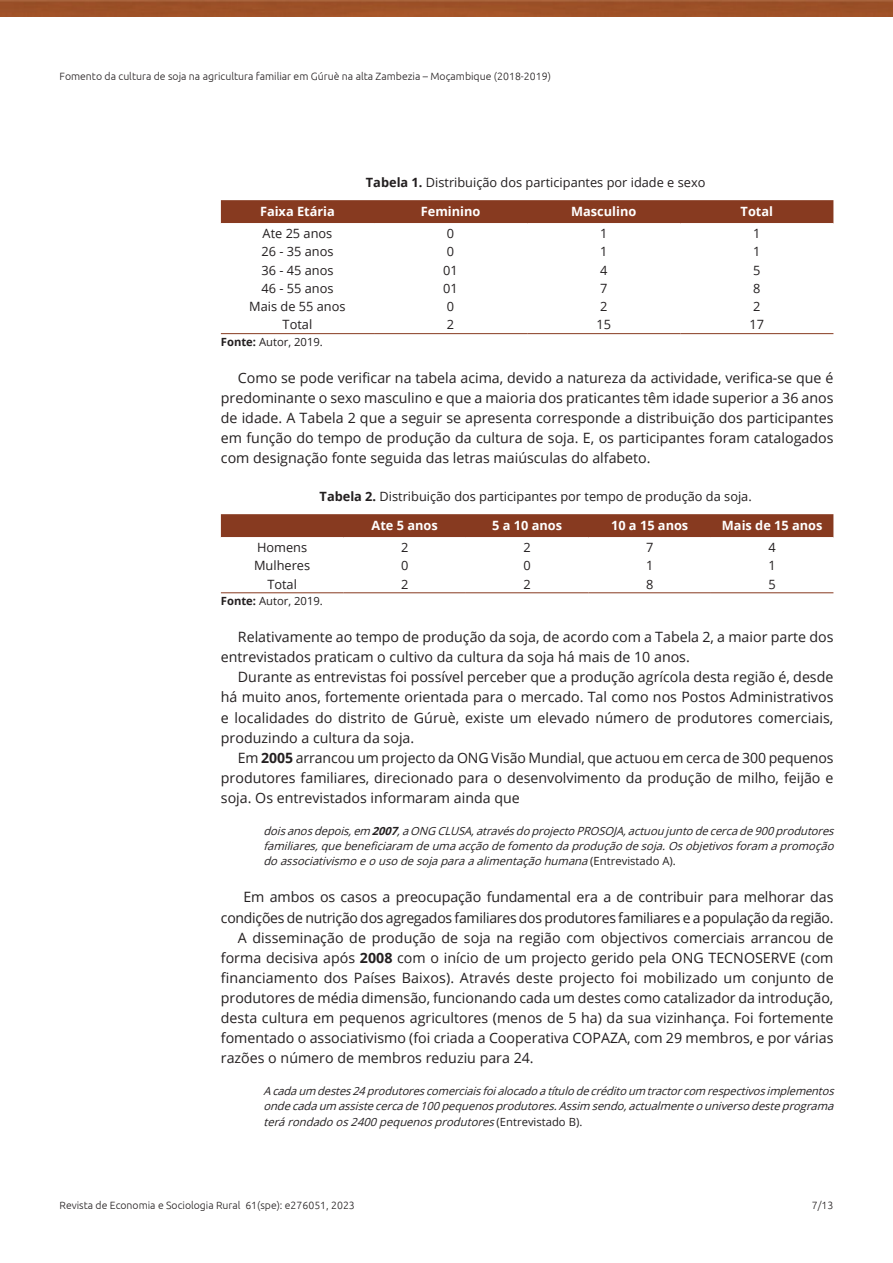
<style>
.page{position:relative;width:893px;height:1263px;background:#fff}
.page>*{position:absolute;margin:0;border:0;box-sizing:border-box;transform-origin:0 0}
.Paragraph{font:14.25px/20.1px "Open Sans";color:#231f20;text-align:justify}
.TableTitle{font:12.75px "Open Sans";color:#231f20}
.TableBody{font:12.75px "Open Sans";color:#231f20}
.TableHead{font:700 12.75px "Open Sans";color:#fff}
.t1{font:italic 11.25px/15.1px "Open Sans";color:#231f20;text-align:justify}
.TableFootnote{font:11.25px "Open Sans";color:#231f20}
.t2{font:300 10.5px "Ubuntu";color:#231f20}
.s1{font-weight:700}
.s2{font-style:normal}
</style>
<div class="page">
<img style="left:0;top:0;width:893px;height:17px">
<div style="left:221px;top:200px;width:612px;height:23px;background:#873a20"></div>
<hr style="left:221px;top:333px;width:153px;height:1px;background:#873a20">
<hr style="left:374px;top:333px;width:153px;height:1px;background:#873a20">
<hr style="left:527px;top:333px;width:153px;height:1px;background:#873a20">
<hr style="left:680px;top:333px;width:153px;height:1px;background:#873a20">
<div style="left:221px;top:514px;width:612px;height:23px;background:#873a20"></div>
<hr style="left:221px;top:592px;width:122px;height:1px;background:#873a20">
<hr style="left:343px;top:592px;width:123px;height:1px;background:#873a20">
<hr style="left:466px;top:592px;width:122px;height:1px;background:#873a20">
<hr style="left:588px;top:592px;width:123px;height:1px;background:#873a20">
<hr style="left:711px;top:592px;width:122px;height:1px;background:#873a20">
<p class="t2" style="left:60px;top:70px;width:493px">Fomento da cultura de soja na agricultura familiar em Gúruè na alta Zambezia – Moçambique (2018-2019)</p>
<p class="TableTitle" style="left:366px;top:174px;width:341px"><span class="s1">Tabela 1.</span> Distribuição dos participantes por idade e sexo</p>
<p class="TableHead" style="left:260px;top:203px;width:76px">Faixa Etária</p>
<p class="TableHead" style="left:421px;top:203px;width:61px">Feminino</p>
<p class="TableHead" style="left:571px;top:203px;width:67px">Masculino</p>
<p class="TableHead" style="left:741px;top:203px;width:34px">Total</p>
<p class="TableBody" style="left:263px;top:225px;width:71px">Ate 25 anos</p>
<p class="TableBody" style="left:447px;top:225px;width:9px">0</p>
<p class="TableBody" style="left:600px;top:225px;width:9px">1</p>
<p class="TableBody" style="left:753px;top:225px;width:9px">1</p>
<p class="TableBody" style="left:261px;top:243px;width:74px">26 - 35 anos</p>
<p class="TableBody" style="left:447px;top:243px;width:9px">0</p>
<p class="TableBody" style="left:600px;top:243px;width:9px">1</p>
<p class="TableBody" style="left:753px;top:243px;width:9px">1</p>
<p class="TableBody" style="left:261px;top:261px;width:74px">36 - 45 anos</p>
<p class="TableBody" style="left:443px;top:261px;width:16px">01</p>
<p class="TableBody" style="left:600px;top:261px;width:9px">4</p>
<p class="TableBody" style="left:753px;top:261px;width:9px">5</p>
<p class="TableBody" style="left:261px;top:279px;width:74px">46 - 55 anos</p>
<p class="TableBody" style="left:443px;top:279px;width:16px">01</p>
<p class="TableBody" style="left:600px;top:279px;width:9px">7</p>
<p class="TableBody" style="left:753px;top:279px;width:9px">8</p>
<p class="TableBody" style="left:249px;top:298px;width:98px">Mais de 55 anos</p>
<p class="TableBody" style="left:447px;top:298px;width:9px">0</p>
<p class="TableBody" style="left:600px;top:298px;width:9px">2</p>
<p class="TableBody" style="left:753px;top:298px;width:9px">2</p>
<p class="TableBody" style="left:283px;top:316px;width:31px">Total</p>
<p class="TableBody" style="left:447px;top:316px;width:9px">2</p>
<p class="TableBody" style="left:596px;top:316px;width:16px">15</p>
<p class="TableBody" style="left:750px;top:316px;width:16px">17</p>
<p class="TableFootnote" style="left:221px;top:334px;width:103px"><span class="s1">Fonte:</span> Autor, 2019.</p>
<p class="Paragraph" style="left:221px;top:367px;width:614px;text-indent:17px">Como se pode verificar na tabela acima, devido a natureza da actividade, verifica-se que é predominante o sexo masculino e que a maioria dos praticantes têm idade superior a 36 anos de idade. A Tabela 2 que a seguir se apresenta corresponde a distribuição dos participantes em função do tempo de produção da cultura de soja. E, os participantes foram catalogados com designação fonte seguida das letras maiúsculas do alfabeto.</p>
<p class="TableTitle" style="left:320px;top:488px;width:434px"><span class="s1">Tabela 2.</span> Distribuição dos participantes por tempo de produção da soja.</p>
<p class="TableHead" style="left:372px;top:517px;width:68px">Ate 5 anos</p>
<p class="TableHead" style="left:492px;top:517px;width:71px">5 a 10 anos</p>
<p class="TableHead" style="left:611px;top:517px;width:79px">10 a 15 anos</p>
<p class="TableHead" style="left:722px;top:517px;width:102px">Mais de 15 anos</p>
<p class="TableBody" style="left:257px;top:539px;width:52px">Homens</p>
<p class="TableBody" style="left:401px;top:539px;width:9px">2</p>
<p class="TableBody" style="left:523px;top:539px;width:9px">2</p>
<p class="TableBody" style="left:646px;top:539px;width:9px">7</p>
<p class="TableBody" style="left:768px;top:539px;width:9px">4</p>
<p class="TableBody" style="left:254px;top:557px;width:58px">Mulheres</p>
<p class="TableBody" style="left:401px;top:557px;width:9px">0</p>
<p class="TableBody" style="left:523px;top:557px;width:9px">0</p>
<p class="TableBody" style="left:646px;top:557px;width:9px">1</p>
<p class="TableBody" style="left:768px;top:557px;width:9px">1</p>
<p class="TableBody" style="left:267px;top:575px;width:31px">Total</p>
<p class="TableBody" style="left:401px;top:575px;width:9px">2</p>
<p class="TableBody" style="left:523px;top:575px;width:9px">2</p>
<p class="TableBody" style="left:646px;top:575px;width:9px">8</p>
<p class="TableBody" style="left:768px;top:575px;width:9px">5</p>
<p class="TableFootnote" style="left:221px;top:593px;width:103px"><span class="s1">Fonte:</span> Autor, 2019.</p>
<p class="Paragraph" style="left:221px;top:627px;width:614px;text-indent:17px">Relativamente ao tempo de produção da soja, de acordo com a Tabela 2, a maior parte dos entrevistados praticam o cultivo da cultura da soja há mais de 10 anos.</p>
<p class="Paragraph" style="left:221px;top:667px;width:614px;text-indent:17px">Durante as entrevistas foi possível perceber que a produção agrícola desta região é, desde há muito anos, fortemente orientada para o mercado. Tal como nos Postos Administrativos e localidades do distrito de Gúruè, existe um elevado número de produtores comerciais, produzindo a cultura da soja.</p>
<p class="Paragraph" style="left:221px;top:747px;width:614px;text-indent:17px">Em <span class="s1">2005</span> arrancou um projecto da ONG Visão Mundial, que actuou em cerca de 300 pequenos produtores familiares, direcionado para o desenvolvimento da produção de milho, feijão e soja. Os entrevistados informaram ainda que</p>
<p class="t1" style="left:263px;top:823px;width:576px">doisanosdepois,em <span class="s1">2007</span>,aONG CLUSA,atravésdoprojectoPROSOJA,actuoujuntodecercade900produtores familiares,quebeneficiaram deumaacçãodefomentodaproduçãodesoja.Osobjetivosforam apromoção doassociativismoeousodesojaparaaalimentaçãohumana<span class="s2">( E n t r e v i s t a d o A ) .</span></p>
<p class="Paragraph" style="left:221px;top:887px;width:614px;text-align:right">Em ambos os casos a preocupação fundamental era a de contribuir para melhorar das condições de nutrição dos agregados familiares dos produtores familiares e a população da região.</p>
<p class="Paragraph" style="left:221px;top:927px;width:614px;text-indent:17px">A disseminação de produção de soja na região com objectivos comerciais arrancou de forma decisiva após <span class="s1">2008</span> com o início de um projecto gerido pela ONG TECNOSERVE (com financiamento dos Países Baixos). Através deste projecto foi mobilizado um conjunto de produtores de média dimensão, funcionando cada um destes como catalizador da introdução, desta cultura em pequenos agricultores (menos de 5 ha) da sua vizinhança. Foi fortemente fomentado o associativismo (foi criada a Cooperativa COPAZA, com 29 membros, e por várias razões o número de membros reduziu para 24.</p>
<p class="t1" style="left:263px;top:1083px;width:576px">Acadaum destes24produtorescomerciaisfoialocadoatítulodecréditoum tractorcom respectivosimplementos ondecadaum assistecercade100pequenosprodutores.Assim sendo,actualmenteouniversodesteprograma terárondadoos2400pequenosprodutores<span class="s2">( E n t r e v i s t a d o B ) .</span></p>
<p class="t2" style="left:60px;top:1198px;width:297px">Revista de Economia e Sociologia Rural 61(spe): e276051, 2023</p>
<p class="t2" style="left:812px;top:1198px;width:23px">7/13</p>
</div>
